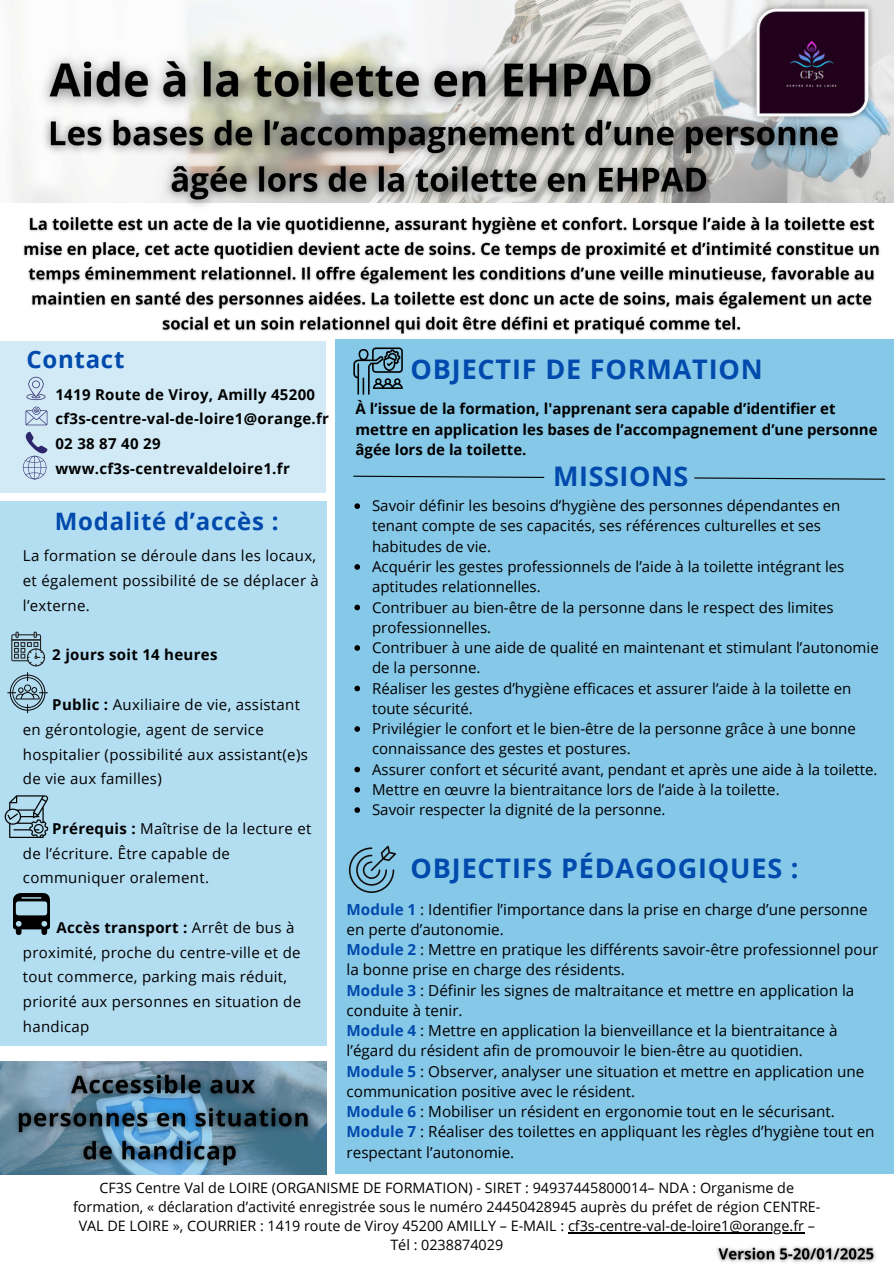
<style>
.page{position:relative;width:894px;height:1264px;background:#fff}
.page>*{position:absolute;margin:0;border:0;box-sizing:border-box;transform-origin:0 0}
.t1{font:700 27px "Open Sans";letter-spacing:.03em;color:#004aad}
.t2{font:700 24px "Open Sans";letter-spacing:.03em;color:#004aad}
.t3{font:15.3px/20.2px "Open Sans";color:#000}
.t4{font:15px/20.2px "Open Sans";color:#000}
.t5{font:15px/24.8px "Open Sans";letter-spacing:.02em;color:#000}
.t6{font:700 15px/20.2px "Open Sans";color:#000}
.t7{font:700 15px/24.8px "Open Sans";letter-spacing:.02em;color:#000}
.t8{font:14.4px/19.2px "Open Sans";color:#000;text-align:center}
.s1{font-weight:700}
.s2{font-weight:700;color:#004aad}
</style>
<div class="page">
<div style="left:0;top:501px;width:326px;height:545px;background:#b3ddf1"></div>
<div style="left:0;top:341px;width:326px;height:152px;background:#d1eaf6"></div>
<div style="left:335px;top:339px;width:558px;height:834px;background:#86c8e8"></div>
<img style="left:12px;top:0;width:881px;height:203px">
<svg style="left:26px;top:406px;width:21px;height:19px"></svg>
<svg style="left:23px;top:431px;width:24px;height:48px"></svg>
<svg style="left:26px;top:377px;width:19px;height:23px"></svg>
<svg style="left:349px;top:845px;width:47px;height:48px"></svg>
<svg style="left:7px;top:672px;width:41px;height:41px"></svg>
<svg style="left:11px;top:631px;width:34px;height:35px"></svg>
<svg style="left:5px;top:795px;width:44px;height:43px"></svg>
<img style="left:14px;top:893px;width:36px;height:41px">
<img style="left:0;top:1061px;width:326px;height:112px">
<svg style="left:353px;top:347px;width:50px;height:48px"></svg>
<svg style="left:353px;top:475px;width:192px;height:3px"></svg>
<img style="left:747px;top:0;width:130px;height:125px">
<img style="left:23px;top:217px;width:857px;height:118px">
<svg style="left:354px;top:503px;width:6px;height:6px"></svg>
<svg style="left:354px;top:564px;width:6px;height:5px"></svg>
<svg style="left:354px;top:604px;width:6px;height:6px"></svg>
<svg style="left:354px;top:645px;width:6px;height:5px"></svg>
<svg style="left:354px;top:685px;width:6px;height:6px"></svg>
<svg style="left:354px;top:726px;width:6px;height:5px"></svg>
<svg style="left:354px;top:766px;width:6px;height:6px"></svg>
<svg style="left:354px;top:787px;width:6px;height:5px"></svg>
<svg style="left:354px;top:807px;width:6px;height:5px"></svg>
<img style="left:31px;top:43px;width:642px;height:76px">
<img style="left:35px;top:105px;width:819px;height:113px">
<img style="left:7px;top:1062px;width:314px;height:113px">
<hr style="left:568px;top:1232px;width:235px;height:1px;background:#000">
<img style="left:717px;top:1246px;width:159px;height:17px">
<svg style="left:694px;top:477px;width:192px;height:3px"></svg>
<p class="t2" style="left:26px;top:342px;width:99px">Contact</p>
<h3 class="t1" style="left:410px;top:350px;width:353px">OBJECTIF DE FORMATION</h3>
<h6 class="t7" style="left:55px;top:381px;width:275px">1419 Route de Viroy, Amilly 45200 cf3s-centre-val-de-loire1@orange.fr<br>02 38 87 40 29 www.cf3s-centrevaldeloire1.fr</h6>
<p class="t6" style="left:355px;top:398px;width:523px">À l’issue de la formation, l'apprenant sera capable d’identifier et mettre en application les bases de l’accompagnement d’une personne âgée lors de la toilette.</p>
<p class="t1" style="left:553px;top:457px;width:137px">MISSIONS</p>
<p class="t4" style="left:372px;top:495px;width:469px">Savoir définir les besoins d’hygiène des personnes dépendantes en tenant compte de ses capacités, ses références culturelles et ses habitudes de vie.</p>
<p class="t4" style="left:372px;top:556px;width:473px">Acquérir les gestes professionnels de l’aide à la toilette intégrant les aptitudes relationnelles.</p>
<p class="t4" style="left:372px;top:596px;width:463px">Contribuer au bien-être de la personne dans le respect des limites professionnelles.</p>
<p class="t4" style="left:372px;top:637px;width:508px">Contribuer à une aide de qualité en maintenant et stimulant l’autonomie de la personne.</p>
<p class="t4" style="left:372px;top:677px;width:480px">Réaliser les gestes d’hygiène efficaces et assurer l’aide à la toilette en toute sécurité.</p>
<p class="t4" style="left:372px;top:718px;width:485px">Privilégier le confort et le bien-être de la personne grâce à une bonne connaissance des gestes et postures.</p>
<p class="t4" style="left:372px;top:758px;width:507px">Assurer confort et sécurité avant, pendant et après une aide à la toilette.</p>
<p class="t4" style="left:372px;top:779px;width:409px">Mettre en œuvre la bientraitance lors de l’aide à la toilette.</p>
<h3 class="t4" style="left:372px;top:799px;width:295px">Savoir respecter la dignité de la personne.</h3>
<p class="t2" style="left:55px;top:504px;width:225px">Modalité d’accès :</p>
<p class="t5" style="left:23px;top:543px;width:297px">La formation se déroule dans les locaux, et également possibilité de se déplacer à l’externe.</p>
<p class="t7" style="left:52px;top:642px;width:167px">2 jours soit 14 heures</p>
<p class="t5" style="left:23px;top:691px;width:286px;text-indent:29px"><span class="s1">Public :</span> Auxiliaire de vie, assistant en gérontologie, agent de service hospitalier (possibilité aux assistant(e)s de vie aux familles)</p>
<h3 class="t5" style="left:23px;top:815px;width:290px;text-indent:29px"><span class="s1">Prérequis :</span> Maîtrise de la lecture et de l’écriture. Être capable de communiquer oralement.</h3>
<h5 class="t5" style="left:23px;top:914px;width:279px;text-indent:34px"><span class="s1">Accès transport :</span> Arrêt de bus à proximité, proche du centre-ville et de tout commerce, parking mais réduit, priorité aux personnes en situation de handicap</h5>
<h4 class="t1" style="left:410px;top:849px;width:389px">OBJECTIFS PÉDAGOGIQUES :</h4>
<p class="t3" style="left:346px;top:898px;width:533px"><span class="s2">Module 1</span> : Identifier l’importance dans la prise en charge d’une personne en perte d’autonomie.<br><span class="s2">Module 2</span> : Mettre en pratique les différents savoir-être professionnel pour la bonne prise en charge des résidents.<br><span class="s2">Module 3</span> : Définir les signes de maltraitance et mettre en application la conduite à tenir.<br><span class="s2">Module 4</span> : Mettre en application la bienveillance et la bientraitance à l’égard du résident afin de promouvoir le bien-être au quotidien.<br><span class="s2">Module 5</span> : Observer, analyser une situation et mettre en application une communication positive avec le résident.<br><span class="s2">Module 6</span> : Mobiliser un résident en ergonomie tout en le sécurisant.<br><span class="s2">Module 7</span> : Réaliser des toilettes en appliquant les règles d’hygiène tout en respectant l’autonomie.</p>
<p class="t8" style="left:73px;top:1177px;width:748px">CF3S Centre Val de LOIRE (ORGANISME DE FORMATION) - SIRET : 94937445800014– NDA : Organisme de formation, « déclaration d’activité enregistrée sous le numéro 24450428945 auprès du préfet de région CENTRE-<br>VAL DE LOIRE », COURRIER : 1419 route de Viroy 45200 AMILLY – E-MAIL : cf3s-centre-val-de-loire1@orange.fr –</p>
<p class="t8" style="left:390px;top:1235px;width:114px">Tél : 0238874029</p>
</div>
